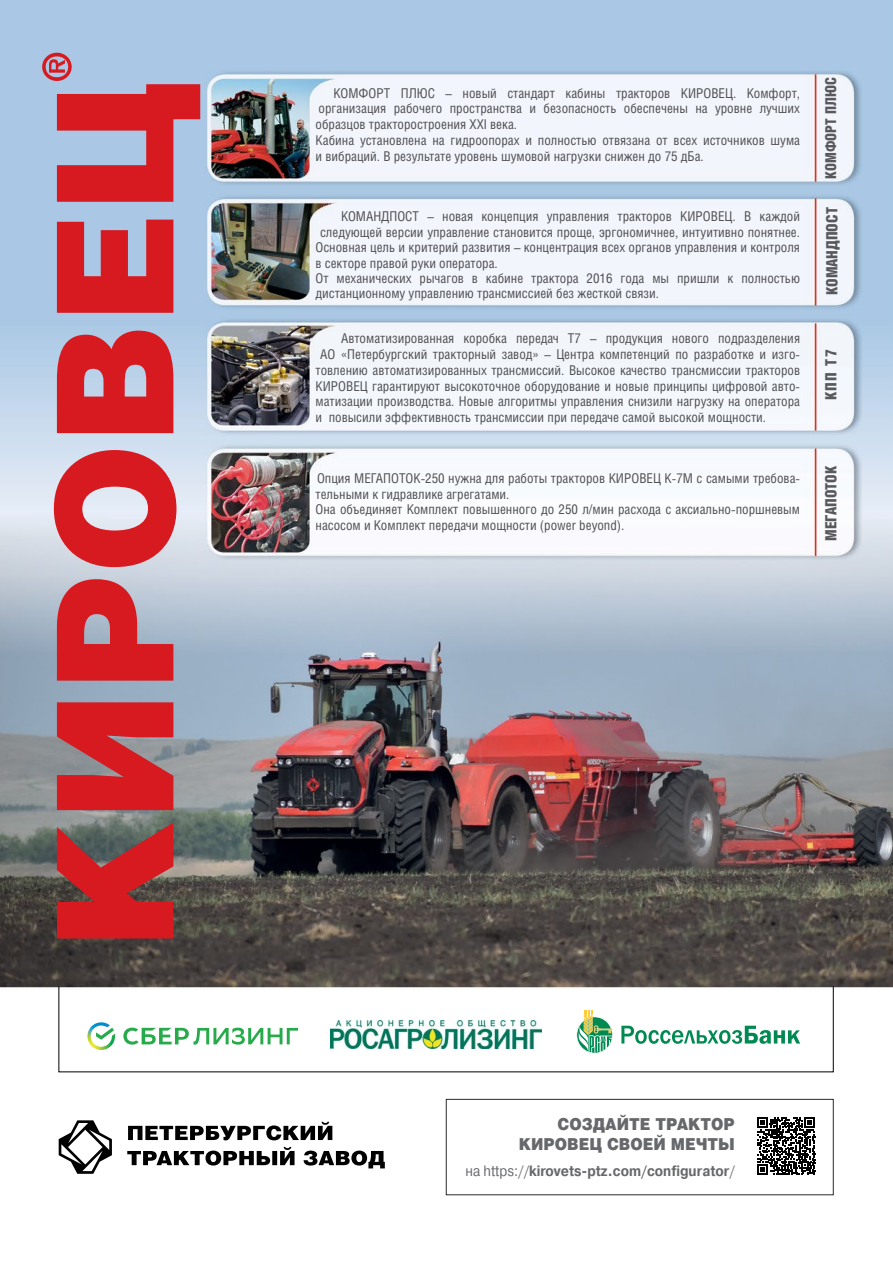
<style>
.page{position:relative;width:893px;height:1263px;background:#fff}
.page>*{position:absolute;margin:0;border:0;box-sizing:border-box;transform-origin:0 0}
.t1{font:16.5px/19.8px "Helios Black C";color:#67686b;text-align:right;scale:.9 1}
.t2{font:15.6px "Helios Cond Black C";color:#58595b}
.t3{font:700 15px "Pragmatica C";color:#67686b;scale:.88 1}
.t4{font:15px "Helios Cond Black C";color:#58595b;scale:.96 1}
.t5{font:13.5px/15.8px "Helios Cond";color:#4f4f51}
.s1{font-weight:400}
</style>
<div class="page">
<img style="left:0;top:0;width:893px;height:1196px">
<svg style="left:57px;top:822px;width:116px;height:116px;background:#ae3033"></svg>
<svg style="left:57px;top:702px;width:116px;height:108px;background:#c83238"></svg>
<svg style="left:57px;top:579px;width:116px;height:102px;background:#cb4e57"></svg>
<svg style="left:54px;top:450px;width:122px;height:117px;background:#d86069"></svg>
<svg style="left:57px;top:331px;width:116px;height:102px;background:#d13842"></svg>
<svg style="left:57px;top:220px;width:116px;height:93px;background:#cd3d49"></svg>
<svg style="left:42px;top:53px;width:158px;height:149px;background:#bf7588"></svg>
<img style="left:331px;top:1021px;width:211px;height:28px">
<svg style="left:621px;top:1026px;width:179px;height:18px"></svg>
<svg style="left:577px;top:1010px;width:36px;height:43px"></svg>
<svg style="left:123px;top:1027px;width:175px;height:18px"></svg>
<svg style="left:87px;top:1022px;width:28px;height:28px"></svg>
<div style="left:446px;top:1099px;width:387px;height:96px;background:#fff"></div>
<svg style="left:59px;top:1120px;width:53px;height:54px"></svg>
<svg style="left:128px;top:1122px;width:204px;height:18px"></svg>
<svg style="left:127px;top:1147px;width:168px;height:18px"></svg>
<svg style="left:304px;top:1150px;width:81px;height:18px"></svg>
<svg style="left:757px;top:1117px;width:58px;height:58px"></svg>
<p class="t5" style="left:316px;top:85px;width:486px;text-indent:18px">КОМФОРТ ПЛЮС – новый стандарт кабины тракторов КИРОВЕЦ. Комфорт, организация рабочего пространства и безопасность обеспечены на уровне лучших образцов тракторостроения ХХI века.<br>Кабина установлена на гидроопорах и полностью отвязана от всех источников шума и вибраций. В результате уровень шумовой нагрузки снижен до 75 дБа.</p>
<p class="t5" style="left:341px;top:208px;width:461px">КОМАНДПОСТ – новая концепция управления тракторов КИРОВЕЦ. В каждой</p>
<p class="t5" style="left:320px;top:224px;width:482px">следующей версии управление становится проще, эргономичнее, интуитивно понятнее.</p>
<p class="t5" style="left:316px;top:239px;width:486px">Основная цель и критерий развития – концентрация всех органов управления и контроля</p>
<p class="t5" style="left:316px;top:255px;width:184px">в секторе правой руки оператора.</p>
<p class="t5" style="left:316px;top:270px;width:486px">От механических рычагов в кабине трактора 2016 года мы пришли к полностью</p>
<p class="t5" style="left:316px;top:285px;width:345px">дистанционному управлению трансмиссией без жесткой связи.</p>
<p class="t5" style="left:341px;top:330px;width:461px">Автоматизированная коробка передач Т7 – продукция нового подразделения</p>
<p class="t5" style="left:320px;top:346px;width:481px">АО «Петербургский тракторный завод» – Центра компетенций по разработке и изго-</p>
<p class="t5" style="left:316px;top:362px;width:486px">товлению автоматизированных трансмиссий. Высокое качество трансмиссии тракторов</p>
<p class="t5" style="left:316px;top:378px;width:486px">КИРОВЕЦ гарантируют высокоточное оборудование и новые принципы цифровой авто-</p>
<p class="t5" style="left:316px;top:393px;width:486px">матизации производства. Новые алгоритмы управления снизили нагрузку на оператора</p>
<p class="t5" style="left:316px;top:409px;width:452px">и повысили эффективность трансмиссии при передаче самой высокой мощности.</p>
<p class="t5" style="left:316px;top:470px;width:486px">Опция МЕГАПОТОК-250 нужна для работы тракторов КИРОВЕЦ К-7М с самыми требова&shy;тельными к гидравлике агрегатами.<br>Она объединяет Комплект повышенного до 250 л/мин расхода с аксиально-поршневым насосом и Комплект передачи мощности (power beyond).</p>
<p class="t4" style="left:822px;top:179px;width:107px;rotate:-90deg">КОМФОРТ ПЛЮС</p>
<p class="t2" style="left:823px;top:295px;width:90px;rotate:-90deg">КОМАНДПОСТ</p>
<p class="t2" style="left:822px;top:400px;width:52px;rotate:-90deg">КПП Т7</p>
<p class="t2" style="left:822px;top:541px;width:77px;rotate:-90deg">МЕГАПОТОК</p>
<p class="t1" style="left:519px;top:1113px;width:242px">СОЗДАЙТЕ ТРАКТОР<br>КИРОВЕЦ СВОЕЙ МЕЧТЫ</p>
<p class="t3" style="left:466px;top:1163px;width:308px"><span class="s1">на https://</span>kirovets-ptz.com/configurator<span class="s1">/</span></p>
</div>
